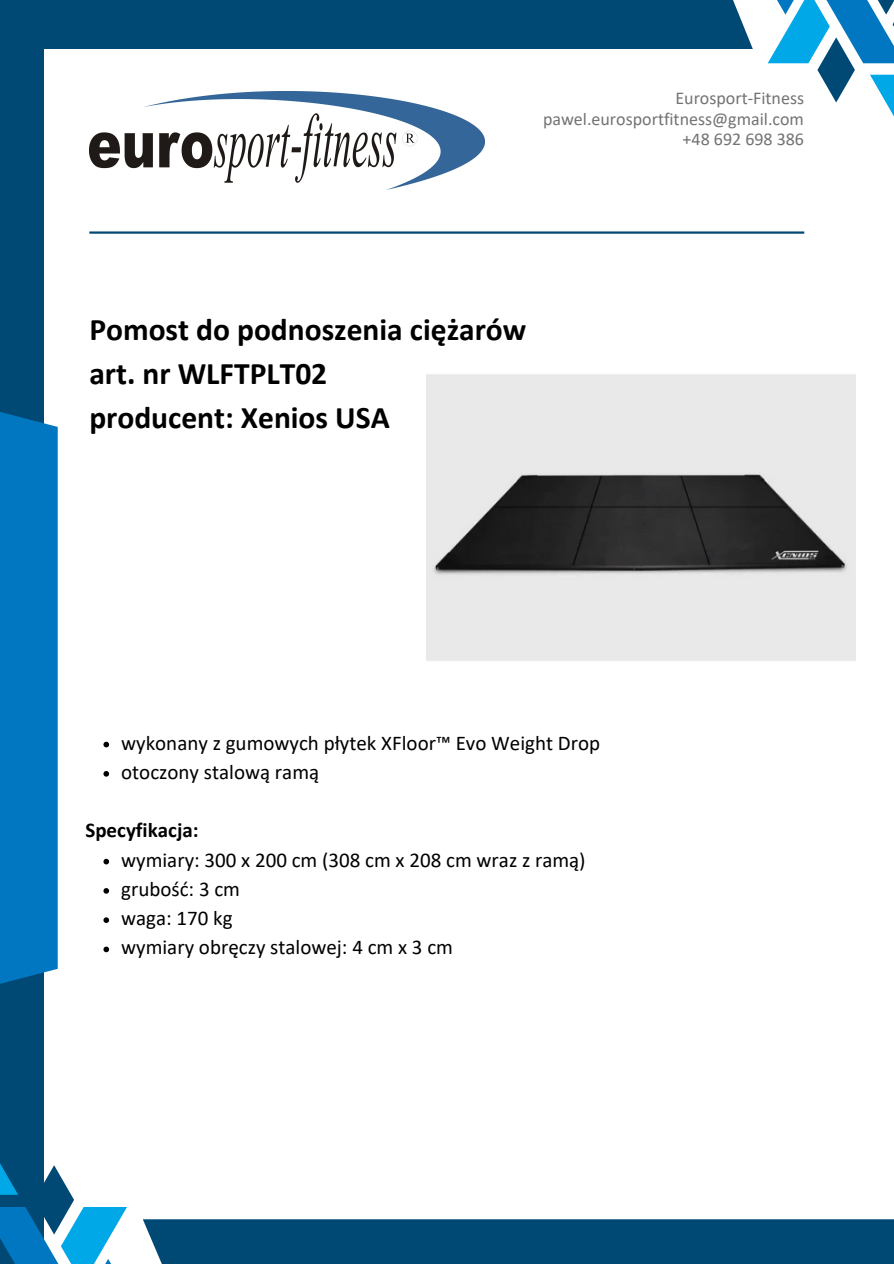
<style>
.page{position:relative;width:894px;height:1264px;background:#fff}
.page>*{position:absolute;margin:0;border:0;box-sizing:border-box;transform-origin:0 0}
.t1{font:700 31.5px "Calibri";color:#000}
.t2{font:21px "Calibri";color:#000}
.t3{font:700 21px "Calibri";color:#000}
.t4{font:18px "Calibri";color:#737373}
</style>
<div class="page">
<svg style="left:767px;top:0;width:126px;height:115px"></svg>
<div style="left:0;top:40px;width:44px;height:1223px;background:#014975"></div>
<svg style="left:0;top:1163px;width:127px;height:100px"></svg>
<hr style="left:89px;top:231px;width:715px;height:3px;background:#014975">
<div style="left:0;top:0;width:752px;height:49px;background:#014975"></div>
<div style="left:143px;top:1219px;width:750px;height:44px;background:#014975"></div>
<div style="left:0;top:404px;width:58px;height:587px;background:#0077c0"></div>
<img style="left:89px;top:91px;width:395px;height:98px">
<img style="left:427px;top:374px;width:428px;height:287px">
<svg style="left:103px;top:741px;width:6px;height:6px"></svg>
<svg style="left:103px;top:771px;width:6px;height:5px"></svg>
<svg style="left:103px;top:858px;width:6px;height:6px"></svg>
<svg style="left:103px;top:888px;width:6px;height:5px"></svg>
<svg style="left:103px;top:917px;width:6px;height:6px"></svg>
<svg style="left:103px;top:946px;width:6px;height:6px"></svg>
<p class="t4" style="left:675px;top:91px;width:130px">Eurosport-Fitness</p>
<p class="t4" style="left:543px;top:111px;width:262px">pawel.eurosportfitness@gmail.com</p>
<p class="t4" style="left:682px;top:132px;width:123px">+48 692 698 386</p>
<p class="t1" style="left:89px;top:316px;width:438px">Pomost do podnoszenia ciężarów</p>
<p class="t1" style="left:89px;top:360px;width:239px">art. nr WLFTPLT02</p>
<p class="t1" style="left:89px;top:404px;width:302px">producent: Xenios USA</p>
<p class="t2" style="left:121px;top:734px;width:480px">wykonany z gumowych płytek XFloor™ Evo Weight Drop</p>
<p class="t2" style="left:121px;top:763px;width:199px">otoczony stalową ramą</p>
<p class="t3" style="left:85px;top:821px;width:114px">Specyfikacja:</p>
<p class="t2" style="left:121px;top:851px;width:466px">wymiary: 300 x 200 cm (308 cm x 208 cm wraz z ramą)</p>
<p class="t2" style="left:121px;top:880px;width:120px">grubość: 3 cm</p>
<p class="t2" style="left:121px;top:909px;width:113px">waga: 170 kg</p>
<p class="t2" style="left:121px;top:938px;width:333px">wymiary obręczy stalowej: 4 cm x 3 cm</p>
</div>
